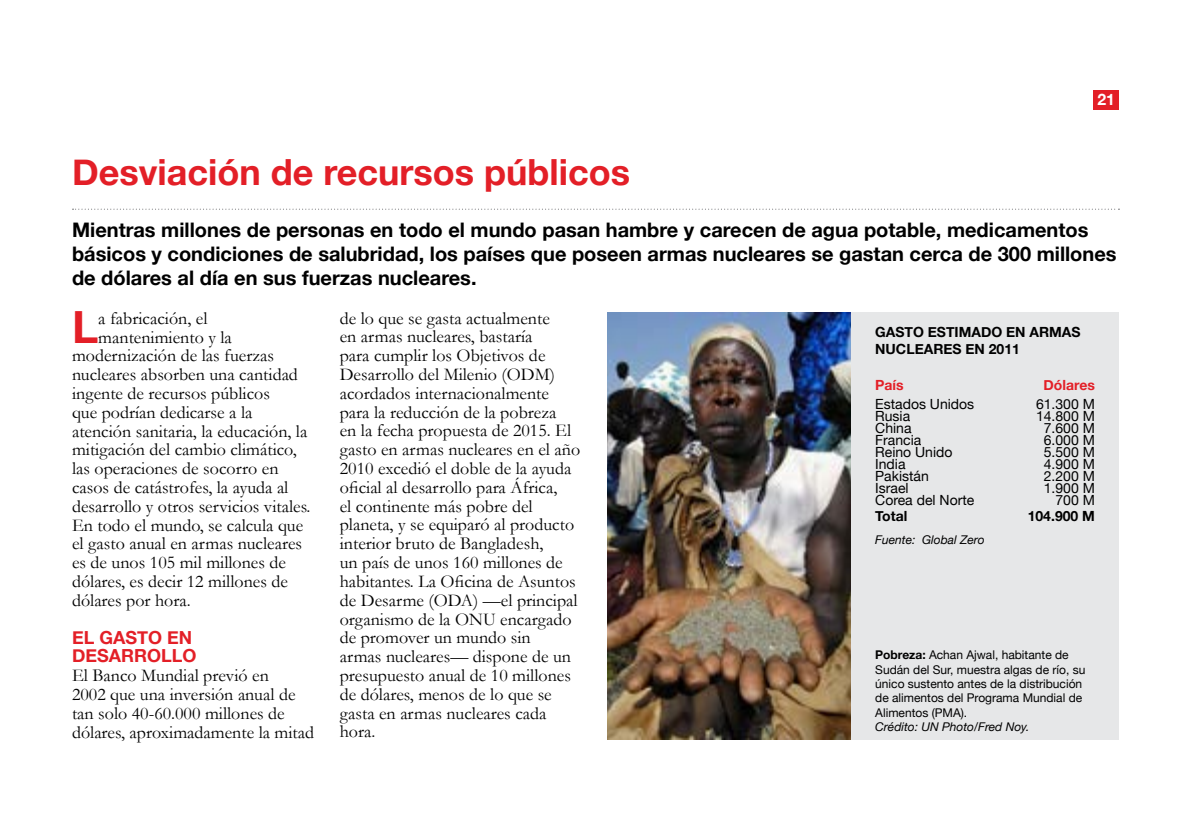
<style>
.page{position:relative;width:1191px;height:840px;background:#fff}
.page>*{position:absolute;margin:0;border:0;box-sizing:border-box;transform-origin:0 0}
.t1{font:700 44.4px "Helvetica Neue";color:#e31f27}
.t2{font:700 36px "Helvetica Neue";color:#e31f27}
.t3{font:700 20px/24px "Helvetica Neue";color:#000}
.t4{font:18px/18.8px "Garamond";color:#000}
.t5{font:700 18px/18.8px "Helvetica Neue";color:#e31f27}
.t6{font:700 15.8px "Helvetica Neue";color:#fff}
.t7{font:14px "Helvetica Neue";color:#000}
.t8{font:700 14px/16.8px "Helvetica Neue";color:#000}
.t9{font:700 14px "Helvetica Neue";color:#e31f27}
.t10{font:12px/14.4px "Helvetica Neue";color:#000}
.t11{font:italic 12px "Helvetica Neue";color:#000}
.s1{font-weight:700}
</style>
<div class="page">
<div style="left:1093px;top:90px;width:26px;height:20px;background:#e31f27"></div>
<svg style="left:72px;top:208px;width:1047px;height:1px"></svg>
<img style="left:607px;top:312px;width:244px;height:427px">
<div style="left:851px;top:312px;width:268px;height:427px;background:#e6e7e8"></div>
<h2 class="t2" style="left:72px;top:144px;width:559px">Desviación de recursos públicos</h2>
<p class="t6" style="left:1097px;top:87px;width:19px">21</p>
<p class="t3" style="left:72px;top:218px;width:1046px">Mientras millones de personas en todo el mundo pasan hambre y carecen de agua potable, medicamentos básicos y condiciones de salubridad, los países que poseen armas nucleares se gastan cerca de 300 millones de dólares al día en sus fuerzas nucleares.</p>
<h1 class="t1" style="left:72px;top:291px;width:28px">L</h1>
<p class="t4" style="left:98px;top:308px;width:111px">a fabricación, el</p>
<p class="t4" style="left:98px;top:327px;width:135px">mantenimiento y la</p>
<p class="t4" style="left:72px;top:346px;width:203px">modernización de las fuerzas</p>
<p class="t4" style="left:72px;top:364px;width:227px">nucleares absorben una cantidad</p>
<p class="t4" style="left:72px;top:383px;width:199px">ingente de recursos públicos</p>
<p class="t4" style="left:72px;top:402px;width:182px">que podrían dedicarse a la</p>
<p class="t4" style="left:72px;top:421px;width:237px">atención sanitaria, la educación, la</p>
<p class="t4" style="left:72px;top:440px;width:226px">mitigación del cambio climático,</p>
<p class="t4" style="left:72px;top:458px;width:208px">las operaciones de socorro en</p>
<p class="t4" style="left:72px;top:477px;width:218px">casos de catástrofes, la ayuda al</p>
<p class="t4" style="left:72px;top:496px;width:240px">desarrollo y otros servicios vitales.</p>
<p class="t4" style="left:72px;top:515px;width:233px">En todo el mundo, se calcula que</p>
<p class="t4" style="left:72px;top:534px;width:232px">el gasto anual en armas nucleares</p>
<p class="t4" style="left:72px;top:552px;width:215px">es de unos 105 mil millones de</p>
<p class="t4" style="left:72px;top:571px;width:217px">dólares, es decir 12 millones de</p>
<p class="t4" style="left:72px;top:590px;width:120px">dólares por hora.</p>
<p class="t5" style="left:72px;top:627px;width:126px">EL GASTO EN<br>DESARROLLO</p>
<p class="t4" style="left:72px;top:665px;width:244px">El Banco Mundial previó en<br>2002 que una inversión anual de tan solo 40-60.000 millones de dólares, aproximadamente la mitad</p>
<p class="t4" style="left:340px;top:308px;width:242px">de lo que se gasta actualmente<br>en armas nucleares, bastaría<br>para cumplir los Objetivos de<br>Desarrollo del Milenio (ODM) acordados internacionalmente para la reducción de la pobreza<br>en la fecha propuesta de 2015. El gasto en armas nucleares en el año<br>2010 excedió el doble de la ayuda oficial al desarrollo para África,<br>el continente más pobre del planeta, y se equiparó al producto interior bruto de Bangladesh,<br>un país de unos 160 millones de habitantes. La Oficina de Asuntos de Desarme (ODA) —el principal organismo de la ONU encargado de promover un mundo sin<br>armas nucleares— dispone de un presupuesto anual de 10 millones de dólares, menos de lo que se gasta en armas nucleares cada hora.</p>
<p class="t8" style="left:875px;top:323px;width:207px">GASTO ESTIMADO EN ARMAS<br>NUCLEARES EN 2011</p>
<p class="t9" style="left:875px;top:374px;width:30px">País</p>
<p class="t9" style="left:1043px;top:374px;width:53px">Dólares</p>
<p class="t7" style="left:875px;top:393px;width:101px">Estados Unidos</p>
<p class="t7" style="left:1036px;top:393px;width:60px">61.300 M</p>
<p class="t7" style="left:875px;top:405px;width:36px">Rusia</p>
<p class="t7" style="left:1036px;top:405px;width:60px">14.800 M</p>
<p class="t7" style="left:875px;top:417px;width:38px">China</p>
<p class="t7" style="left:1043px;top:417px;width:53px">7.600 M</p>
<p class="t7" style="left:875px;top:429px;width:48px">Francia</p>
<p class="t7" style="left:1043px;top:429px;width:53px">6.000 M</p>
<p class="t7" style="left:875px;top:441px;width:79px">Reino Unido</p>
<p class="t7" style="left:1043px;top:441px;width:53px">5.500 M</p>
<p class="t7" style="left:875px;top:453px;width:32px">India</p>
<p class="t7" style="left:1043px;top:453px;width:53px">4.900 M</p>
<p class="t7" style="left:875px;top:465px;width:55px">Pakistán</p>
<p class="t7" style="left:1043px;top:465px;width:53px">2.200 M</p>
<p class="t7" style="left:875px;top:477px;width:35px">Israel</p>
<p class="t7" style="left:1043px;top:477px;width:53px">1.900 M</p>
<p class="t7" style="left:875px;top:489px;width:101px">Corea del Norte</p>
<p class="t7" style="left:1055px;top:489px;width:41px">700 M</p>
<p class="t8" style="left:875px;top:508px;width:34px">Total</p>
<p class="t8" style="left:1027px;top:508px;width:69px">104.900 M</p>
<p class="t11" style="left:875px;top:530px;width:111px">Fuente: Global Zero</p>
<p class="t10" style="left:875px;top:648px;width:212px"><span class="s1">Pobreza:</span> Achan Ajwal, habitante de Sudán del Sur, muestra algas de río, su único sustento antes de la distribución de alimentos del Programa Mundial de Alimentos (PMA).</p>
<p class="t11" style="left:875px;top:718px;width:156px">Crédito: UN Photo/Fred Noy.</p>
</div>
